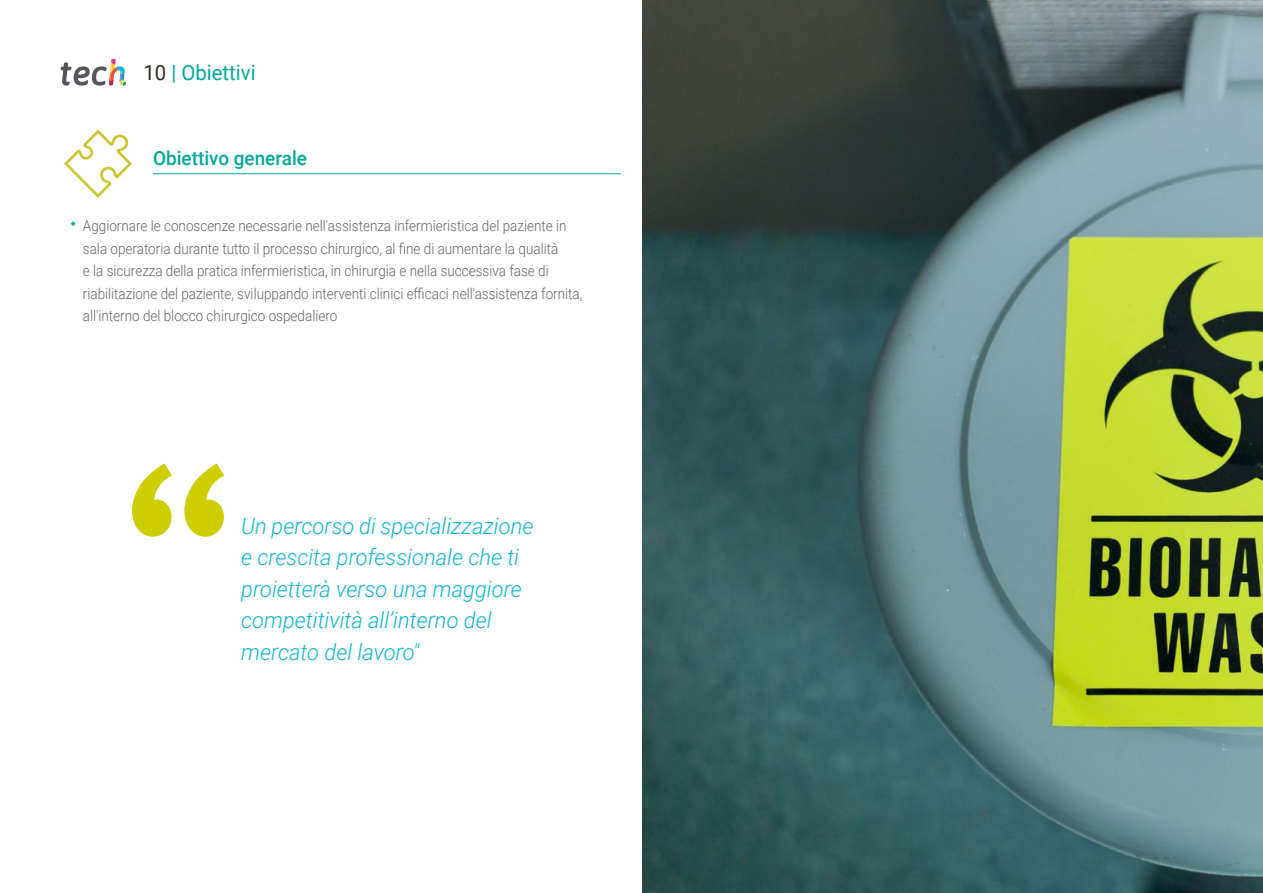
<style>
.page{position:relative;width:1263px;height:893px;background:#fff}
.page>*{position:absolute;margin:0;border:0;box-sizing:border-box;transform-origin:0 0}
.t1{font:italic 300 22.5px/31.5px "Roboto";color:#0fb6cf}
.t2{font:21px "Roboto";color:#00a996}
.t3{font:500 19.5px "Roboto";color:#00a996}
.t4{font:300 15px/22.5px "Roboto";color:#61646a;scale:.9 1}
.s1{color:#312e20}
</style>
<div class="page">
<hr style="left:153px;top:173px;width:468px;height:1px;background:#00a996">
<svg style="left:64px;top:130px;width:68px;height:68px"></svg>
<img style="left:642px;top:0;width:621px;height:893px">
<svg style="left:61px;top:59px;width:65px;height:27px"></svg>
<svg style="left:132px;top:463px;width:92px;height:74px"></svg>
<h2 class="t2" style="left:144px;top:57px;width:114px"><span class="s1">10</span> | Obiettivi</h2>
<h3 class="t3" style="left:153px;top:144px;width:155px">Obiettivo generale</h3>
<p class="t4" style="left:83px;top:214px;width:556px">Aggiornare le conoscenze necessarie nell'assistenza infermieristica del paziente in sala operatoria durante tutto il processo chirurgico, al fine di aumentare la qualità<br>e la sicurezza della pratica infermieristica, in chirurgia e nella successiva fase di riabilitazione del paziente, sviluppando interventi clinici efficaci nell'assistenza fornita, all'interno del blocco chirurgico ospedaliero</p>
<h1 class="t1" style="left:241px;top:509px;width:294px">Un percorso di specializzazione e crescita professionale che ti proietterà verso una maggiore competitività all’interno del mercato del lavoro"</h1>
</div>
